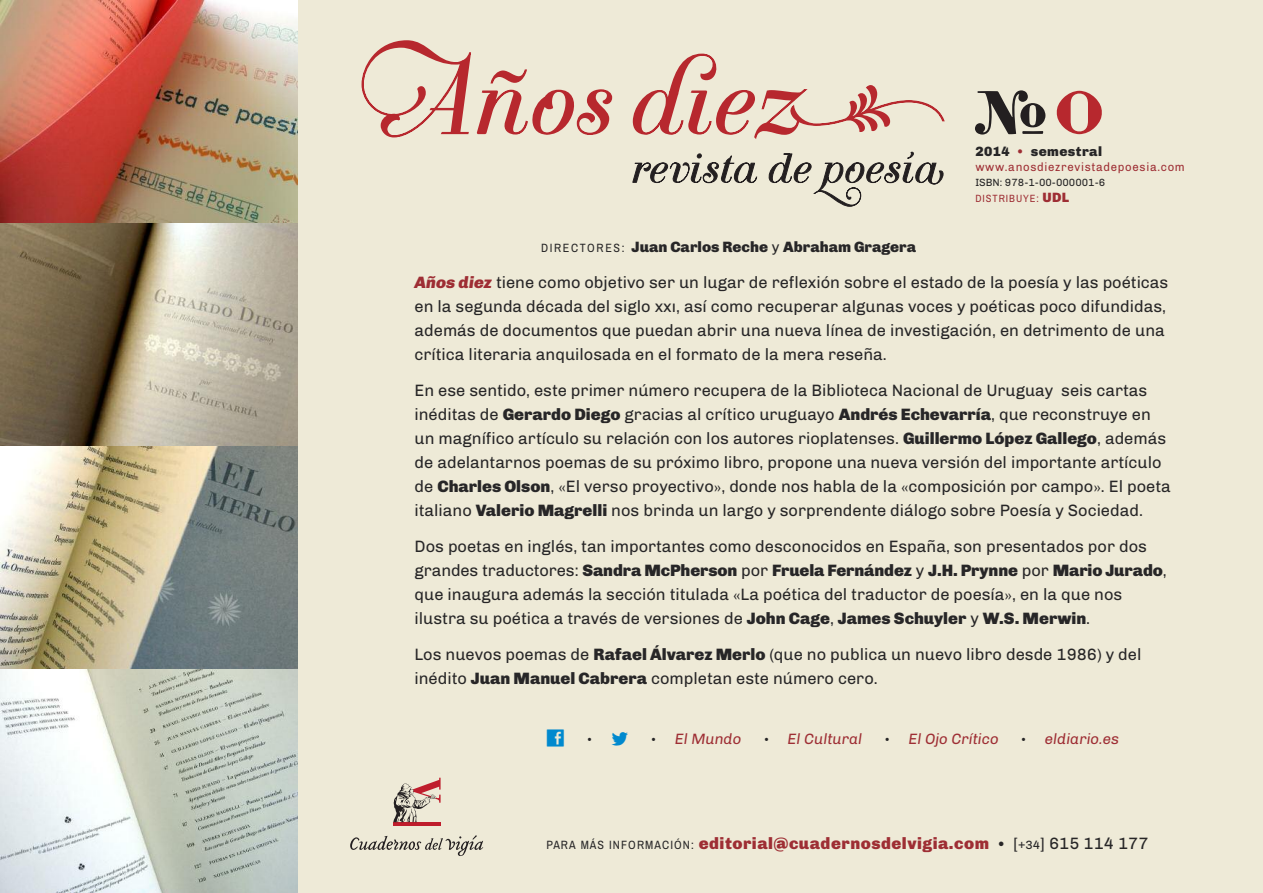
<style>
.page{position:relative;width:1263px;height:893px;background:#eeead7}
.page>*{position:absolute;margin:0;border:0;box-sizing:border-box;transform-origin:0 0}
.t1{font:61.05px "Numbers Strasse";color:#231f20}
.t2{font:16.5px/24px "Chivo";color:#272627}
.t3{font:900 16.5px "Chivo";letter-spacing:.03em;color:#9e2e34}
.t4{font:italic 15px "Chivo";color:#9e2e34}
.t5{font:900 15px "Chivo";color:#272627}
.t6{font:900 13.5px "Chivo";letter-spacing:.03em;color:#272627}
.t7{font:12px "Chivo";letter-spacing:.06em;color:#9e2e34;scale:.95 1}
.t8{font:10.5px "Chivo";color:#272627}
.t9{font:10.5px "Archivo Narrow";letter-spacing:.09em;color:#9e2e34}
.s1{font-family:"Numbers Depot";color:#b7282e}
.s2{font-weight:400;color:#9e2e34}
.s3{font-family:"Chivo";font-weight:900;font-size:13.5px}
.s4{font-family:"Archivo Narrow";font-weight:400;font-size:12px}
.s5{font-weight:400}
.s6{font-weight:900;font-style:italic;color:#9e2e34}
.s7{font-weight:900}
.s8{font-style:normal;font-size:10.5px;color:#272627}
.s9{font-family:"Archivo Narrow";font-weight:400;font-size:12px;color:#272627}
.s10{font-weight:400;font-size:15px;color:#272627}
.s11{font-weight:400;color:#272627}
.s12{font-weight:400;font-size:12px;color:#272627}
</style>
<div class="page">
<img style="left:0;top:0;width:297px;height:446px">
<img style="left:0;top:446px;width:297px;height:224px">
<img style="left:0;top:670px;width:297px;height:223px">
<svg style="left:768px;top:152px;width:176px;height:55px"></svg>
<svg style="left:632px;top:153px;width:125px;height:30px"></svg>
<svg style="left:361px;top:40px;width:250px;height:98px"></svg>
<svg style="left:632px;top:53px;width:313px;height:86px"></svg>
<hr style="left:393px;top:822px;width:48px;height:4px;background:#bf1d2c">
<svg style="left:393px;top:778px;width:48px;height:44px"></svg>
<svg style="left:350px;top:835px;width:133px;height:21px"></svg>
<h1 class="t1" style="left:975px;top:79px;width:131px">\<span class="s1">0</span></h1>
<p class="t6" style="left:975px;top:143px;width:128px">2014 <span class="s2">•</span> semestral</p>
<p class="t7" style="left:975px;top:160px;width:222px">www.anosdiezrevistadepoesia.com</p>
<p class="t8" style="left:975px;top:176px;width:131px">ISBN: 978-1-00-000001-6</p>
<p class="t9" style="left:975px;top:192px;width:95px">DISTRIBUYE: <span class="s3">UDL</span></p>
<p class="t5" style="left:541px;top:238px;width:377px"><span class="s4">DIRECTORE S :</span> Juan Carlos Reche <span class="s5">y</span> Abraham Gragera</p>
<p class="t2" style="left:415px;top:271px;width:755px"><span class="s6">Años diez</span> tiene como objetivo ser un lugar de reflexión sobre el estado de la poesía y las poéticas en la segunda década del siglo xxı, así como recuperar algunas voces y poéticas poco difundidas, además de documentos que puedan abrir una nueva línea de investigación, en detrimento de una crítica literaria anquilosada en el formato de la mera reseña.</p>
<p class="t2" style="left:415px;top:379px;width:758px">En ese sentido, este primer número recupera de la Biblioteca Nacional de Uruguay seis cartas inéditas de <span class="s7">Gerardo Diego</span> gracias al crítico uruguayo <span class="s7">Andrés Echevarría</span>, que reconstruye en un magnífico artículo su relación con los autores rioplatenses. <span class="s7">Guillermo López Gallego</span>, además de adelantarnos poemas de su próximo libro, propone una nueva versión del importante artículo de <span class="s7">Charles Olson</span>, «El verso proyectivo», donde nos habla de la «composición por campo». El poeta italiano <span class="s7">Valerio Magrelli</span> nos brinda un largo y sorprendente diálogo sobre Poesía y Sociedad.</p>
<p class="t2" style="left:415px;top:535px;width:754px">Dos poetas en inglés, tan importantes como desconocidos en España, son presentados por dos grandes traductores: <span class="s7">Sandra McPherson</span> por <span class="s7">Fruela Fernández</span> y <span class="s7">J.H. Prynne</span> por <span class="s7">Mario Jurado</span>, que inaugura además la sección titulada «La poética del traductor de poesía», en la que nos ilustra su poética a través de versiones de <span class="s7">John Cage</span>, <span class="s7">James Schuyler</span> y <span class="s7">W.S. Merwin</span>.</p>
<p class="t2" style="left:415px;top:643px;width:728px">Los nuevos poemas de <span class="s7">Rafael Álvarez Merlo</span> (que no publica un nuevo libro desde 1986) y del inédito <span class="s7">Juan Manuel Cabrera</span> completan este número cero.</p>
<p class="t8" style="left:586px;top:733px;width:8px">•</p>
<p class="t4" style="left:650px;top:730px;width:92px"><span class="s8">•</span> El Mundo</p>
<p class="t4" style="left:763px;top:730px;width:100px"><span class="s8">•</span> El Cultural</p>
<p class="t4" style="left:884px;top:730px;width:116px"><span class="s8">•</span> El Ojo Crítico</p>
<p class="t4" style="left:1020px;top:730px;width:100px"><span class="s8">•</span> eldiario.es</p>
<p class="t3" style="left:546px;top:834px;width:604px"><span class="s9">PARA MÁS INFORMACIÓN:</span> editorial@cuadernosdelvigia.com <span class="s10">•</span> <span class="s11">[</span><span class="s12">+34</span><span class="s11">] 615 114 177</span></p>
</div>
